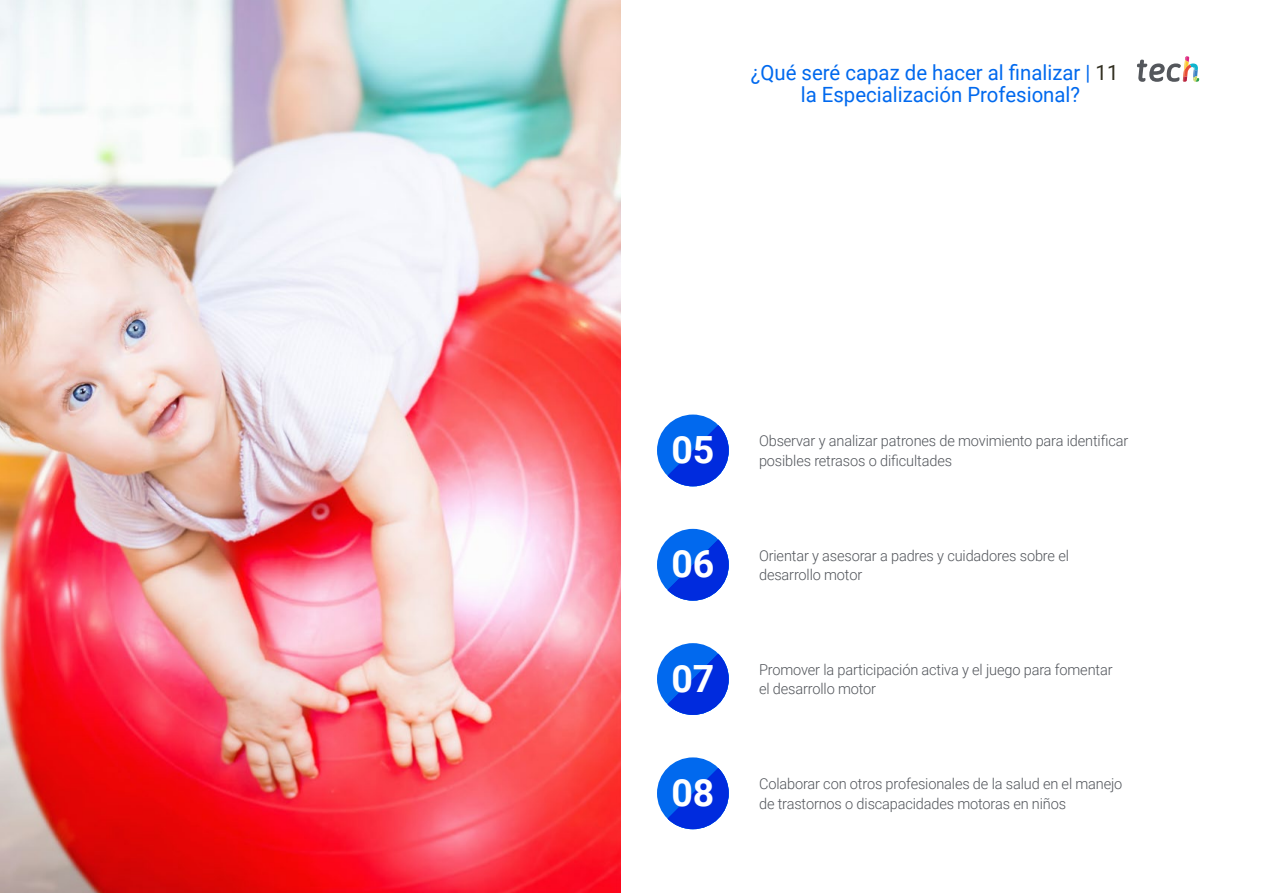
<style>
.page{position:relative;width:1263px;height:893px;background:#fff}
.page>*{position:absolute;margin:0;border:0;box-sizing:border-box;transform-origin:0 0}
.t1{font:700 37.5px "Roboto";color:#fff}
.t2{font:21px/22.5px "Roboto";color:#0169ee;text-align:center}
.t3{font:300 15px/19.5px "Roboto";letter-spacing:-.01em;color:#52555b}
.s1{color:#312e20}
</style>
<div class="page">
<img style="left:0;top:0;width:621px;height:893px">
<div style="left:657px;top:529px;width:72px;height:72px;background:#0169ee;border-radius:50%"></div>
<svg style="left:667px;top:539px;width:62px;height:62px"></svg>
<div style="left:657px;top:757px;width:72px;height:72px;background:#0169ee;border-radius:50%"></div>
<svg style="left:667px;top:768px;width:62px;height:61px"></svg>
<div style="left:657px;top:643px;width:72px;height:72px;background:#0169ee;border-radius:50%"></div>
<svg style="left:667px;top:654px;width:62px;height:61px"></svg>
<div style="left:657px;top:415px;width:72px;height:71px;background:#0169ee;border-radius:50%"></div>
<svg style="left:667px;top:425px;width:62px;height:61px"></svg>
<svg style="left:1137px;top:56px;width:62px;height:26px"></svg>
<h2 class="t2" style="left:751px;top:60px;width:369px">¿Qué seré capaz de hacer al finalizar | <span class="s1">11 </span>la Especialización Profesional?</h2>
<h1 class="t1" style="left:671px;top:424px;width:45px">05</h1>
<p class="t3" style="left:759px;top:431px;width:371px">Observar y analizar patrones de movimiento para identificar</p>
<p class="t3" style="left:759px;top:450px;width:194px">posibles retrasos o dificultades</p>
<h1 class="t1" style="left:671px;top:538px;width:45px">06</h1>
<p class="t3" style="left:759px;top:545px;width:311px">Orientar y asesorar a padres y cuidadores sobre el desarrollo motor</p>
<h1 class="t1" style="left:671px;top:652px;width:45px">07</h1>
<p class="t3" style="left:759px;top:659px;width:355px">Promover la participación activa y el juego para fomentar el desarrollo motor</p>
<h1 class="t1" style="left:671px;top:766px;width:45px">08</h1>
<p class="t3" style="left:759px;top:773px;width:365px">Colaborar con otros profesionales de la salud en el manejo de trastornos o discapacidades motoras en niños</p>
</div>
